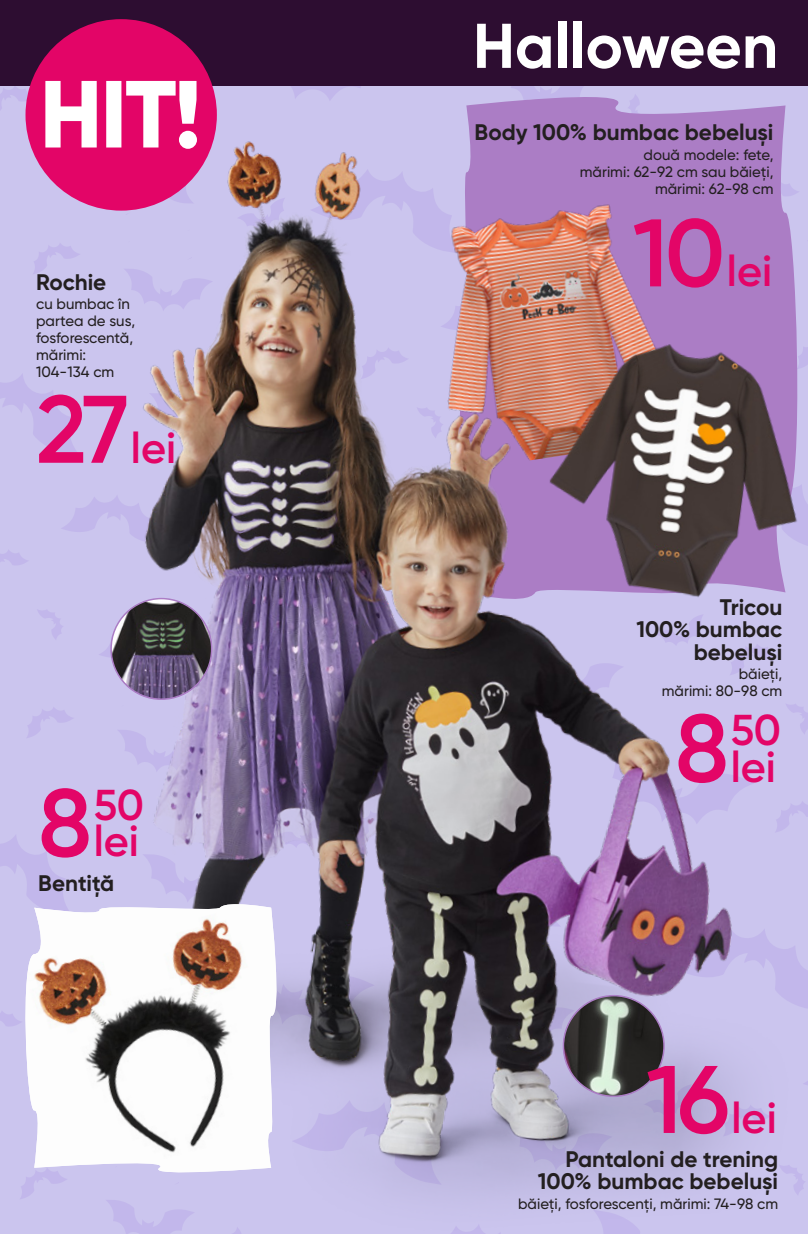
<style>
.page{position:relative;width:808px;height:1234px;background:#fff}
.page>*{position:absolute;margin:0;border:0;box-sizing:border-box;transform-origin:0 0}
.t1{font:700 63px "Gilroy";color:#fff}
.t2{font:600 43.2px/36.8px "Gilroy";color:#e30567;text-align:right}
.t3{font:700 22.5px/22.5px "Gilroy";color:#231f20;text-align:right}
.t4{font:500 15px/16.8px "Gilroy";color:#231f20;text-align:right}
.s1{font-size:95.7px}
</style>
<div class="page">
<svg style="left:503px;top:85px;width:90px;height:1px"></svg>
<svg style="left:0;top:85px;width:31px;height:1px"></svg>
<img style="left:0;top:86px;width:808px;height:1119px">
<img style="left:510px;top:295px;width:298px;height:325px">
<img style="left:19px;top:904px;width:264px;height:273px">
<img style="left:563px;top:995px;width:101px;height:100px;border-radius:50px">
<div style="left:563px;top:994px;width:102px;height:102px;border:2px solid #ab7dc5;border-radius:50%"></div>
<img style="left:111px;top:598px;width:101px;height:101px;border-radius:50px">
<div style="left:110px;top:597px;width:102px;height:102px;border:2px solid #ab7dc5;border-radius:50%"></div>
<div style="left:0;top:0;width:808px;height:85px;background:#2d0d31"></div>
<div style="left:26px;top:19px;width:191px;height:191px;background:#e30567;border-radius:50%"></div>
<svg style="left:43px;top:30px;width:154px;height:173px"></svg>
<h3 class="t3" style="left:36px;top:270px;width:72px">Rochie</h3>
<p class="t4" style="left:36px;top:295px;width:101px;text-align:left">cu bumbac în partea de sus, fosforescentă, mărimi:<br>104-134 cm</p>
<h2 class="t2" style="left:36px;top:429px;width:142px"><span class="s1">27</span>lei</h2>
<h2 class="t2" style="left:38px;top:785px;width:107px"><span class="s1">8</span>50 lei</h2>
<h3 class="t3" style="left:38px;top:871px;width:78px">Bentiță</h3>
<h1 class="t1" style="left:473px;top:6px;width:307px">Halloween</h1>
<h3 class="t3" style="left:475px;top:121px;width:300px">Body 100% bumbac bebeluși</h3>
<p class="t4" style="left:580px;top:146px;width:195px">două modele: fete,<br>mărimi: 62-92 cm sau băieți, mărimi: 62-98 cm</p>
<h2 class="t2" style="left:633px;top:252px;width:141px"><span class="s1">10</span>lei</h2>
<h3 class="t3" style="left:636px;top:595px;width:147px">Tricou<br>100% bumbac bebeluși</h3>
<p class="t4" style="left:662px;top:665px;width:122px">băieți,<br>mărimi: 80-98 cm</p>
<h2 class="t2" style="left:675px;top:711px;width:107px"><span class="s1">8</span>50 lei</h2>
<h2 class="t2" style="left:646px;top:1098px;width:132px"><span class="s1">16</span>lei</h2>
<h3 class="t3" style="left:538px;top:1146px;width:242px">Pantaloni de trening<br>100% bumbac bebeluși</h3>
<p class="t4" style="left:518px;top:1194px;width:262px">băieți, fosforescenți, mărimi: 74-98 cm</p>
</div>
